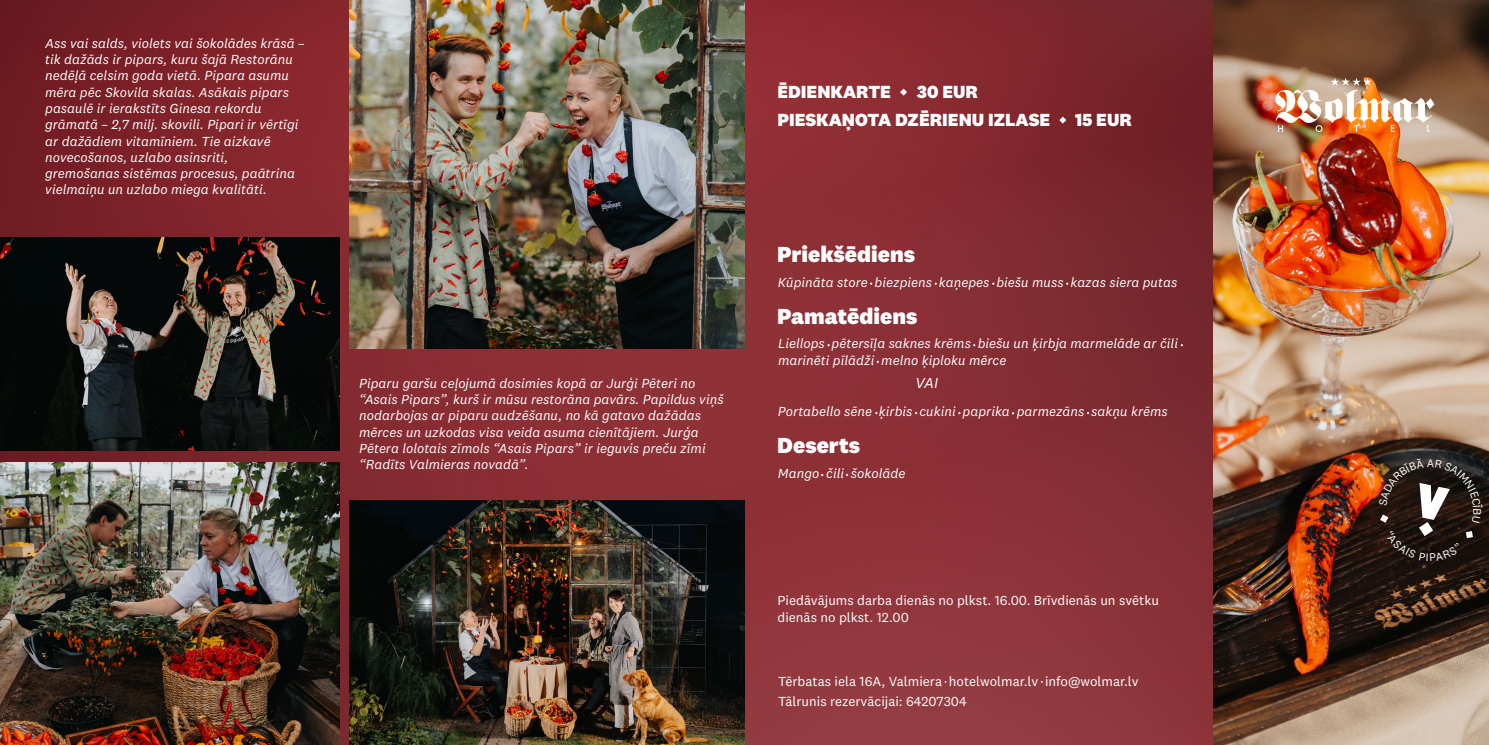
<style>
.page{position:relative;width:1489px;height:745px;background:#fff}
.page>*{position:absolute;margin:0;border:0;box-sizing:border-box;transform-origin:0 0}
.t1{font:800 22.5px "National 2";color:#fff}
.t2{font:800 18.12px/27.9px "National 2";color:#fff}
.t3{font:italic 15px "National 2";color:#fff}
.t4{font:italic 13.62px/16.2px "National 2";color:#fff}
.t5{font:13.62px/16.2px "National 2";color:#fff}
</style>
<div class="page">
<img style="left:0;top:0;width:1213px;height:744px">
<img style="left:0;top:237px;width:339px;height:213px">
<img style="left:350px;top:0;width:394px;height:348px">
<img style="left:0;top:462px;width:339px;height:282px">
<svg style="left:900px;top:89px;width:7px;height:7px"></svg>
<svg style="left:1059px;top:116px;width:7px;height:7px"></svg>
<img style="left:1213px;top:0;width:275px;height:744px">
<img style="left:1275px;top:77px;width:159px;height:55px">
<img style="left:350px;top:500px;width:394px;height:244px">
<svg style="left:1378px;top:457px;width:104px;height:104px;background:#352a24"></svg>
<p class="t4" style="left:45px;top:35px;width:261px">Ass vai salds, violets vai šokolādes krāsā – tik dažāds ir pipars, kuru šajā Restorānu nedēļā celsim goda vietā. Pipara asumu mēra pēc Skovila skalas. Asākais pipars pasaulē ir ierakstīts Ginesa rekordu grāmatā – 2,7 milj. skovili. Pipari ir vērtīgi ar dažādiem vitamīniem. Tie aizkavē novecošanos, uzlabo asinsriti, gremošanas sistēmas procesus, paātrina vielmaiņu un uzlabo miega kvalitāti.</p>
<p class="t4" style="left:359px;top:374px;width:366px">Piparu garšu ceļojumā dosimies kopā ar Jurģi Pēteri no “Asais Pipars”, kurš ir mūsu restorāna pavārs. Papildus viņš nodarbojas ar piparu audzēšanu, no kā gatavo dažādas mērces un uzkodas visa veida asuma cienītājiem. Jurģa Pētera lolotais zīmols “Asais Pipars” ir ieguvis preču zīmi “Radīts Valmieras novadā”.</p>
<h2 class="t2" style="left:777px;top:78px;width:115px">ĒDIENKARTE</h2>
<h2 class="t2" style="left:777px;top:78px;width:274px;text-indent:139px">30 EUR<br>PIESKAŅOTA DZĒRIENU IZLASE</h2>
<h2 class="t2" style="left:1074px;top:106px;width:58px">15 EUR</h2>
<h1 class="t1" style="left:777px;top:240px;width:139px">Priekšēdiens</h1>
<p class="t4" style="left:778px;top:274px;width:401px">Kūpināta store biezpiens kaņepes biešu muss kazas siera putas</p>
<h1 class="t1" style="left:777px;top:301px;width:142px">Pamatēdiens</h1>
<p class="t4" style="left:778px;top:335px;width:401px">Liellops pētersīļa saknes krēms biešu un ķirbja marmelāde ar čili marinēti pīlādži melno ķiploku mērce</p>
<p class="t3" style="left:915px;top:374px;width:24px">VAI</p>
<p class="t4" style="left:778px;top:403px;width:391px">Portabello sēne ķirbis cukini paprika parmezāns sakņu krēms</p>
<h1 class="t1" style="left:777px;top:431px;width:84px">Deserts</h1>
<p class="t4" style="left:778px;top:465px;width:129px">Mango čili šokolāde</p>
<p class="t5" style="left:777px;top:592px;width:383px">Piedāvājums darba dienās no plkst. 16.00. Brīvdienās un svētku dienās no plkst. 12.00</p>
<p class="t5" style="left:778px;top:672px;width:362px">Tērbatas iela 16A, Valmiera hotelwolmar.lv info@wolmar.lv</p>
<p class="t5" style="left:778px;top:692px;width:190px">Tālrunis rezervācijai: 64207304</p>
</div>
